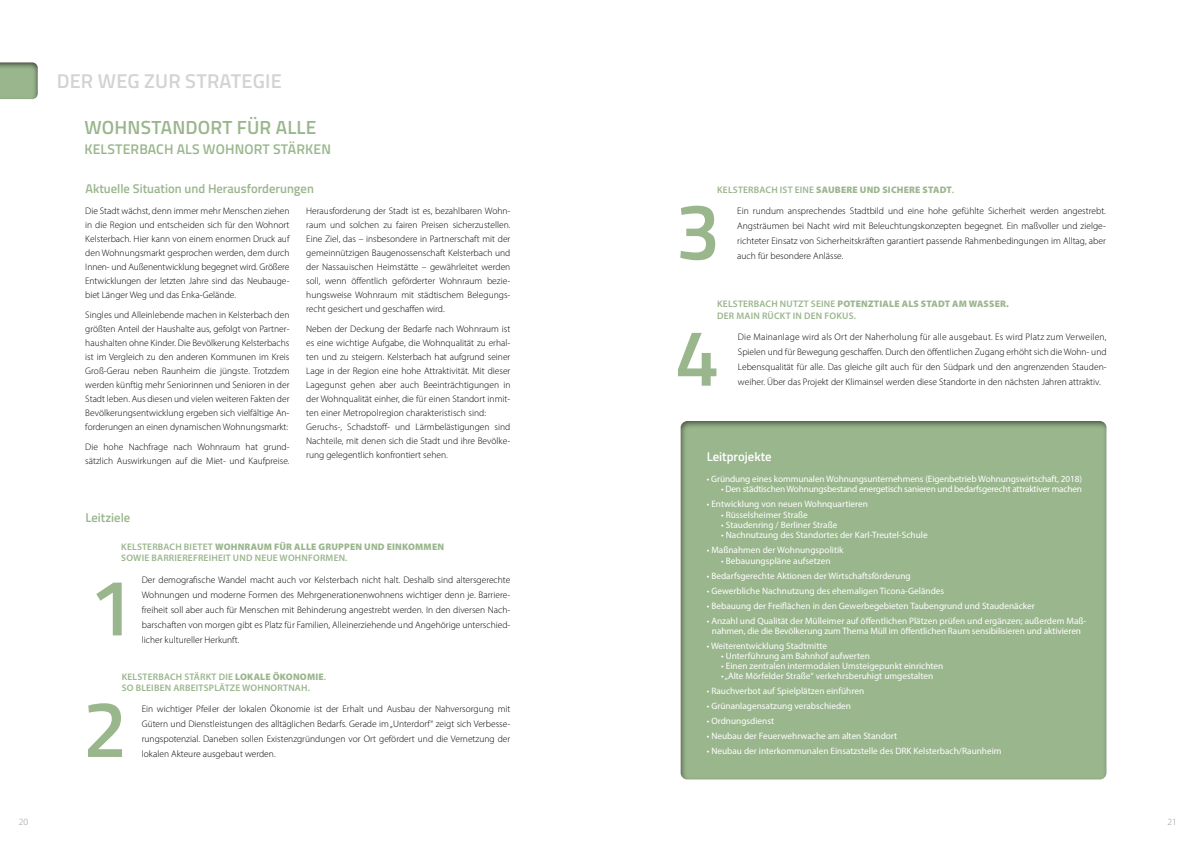
<style>
.page{position:relative;width:1191px;height:842px;background:#fff}
.page>*{position:absolute;margin:0;border:0;box-sizing:border-box;transform-origin:0 0}
.t1{font:600 80px "Titillium Web";color:#9ab68d}
.t2{font:600 20px "Titillium Web";letter-spacing:.01em;color:#d1d3d4}
.t3{font:600 19px "Titillium Web";letter-spacing:.01em;color:#9ab68d}
.t4{font:600 14px "Titillium Web";letter-spacing:.01em;color:#9ab68d}
.t5{font:600 12.7px "Titillium Web";color:#9ab68d}
.t6{font:600 12.7px "Titillium Web";color:#fff}
.t7{font:300 9.5px/14px "Myriad Pro";color:#000;text-align:justify}
.t8{font:600 9.5px/11.4px "Myriad Pro";letter-spacing:.02em;color:#9ab68d}
.t9{font:900 9.5px "Myriad Pro";letter-spacing:.02em;color:#9ab68d}
.t10{font:300 9.5px "Myriad Pro";color:#939598}
.t11{font:9.3px/10px "Myriad Pro";color:#fff;text-align:center}
.t12{font:9.3px "Myriad Pro";letter-spacing:-.02em;color:#fff}
.s1{font-weight:900}
.s2{font-weight:600}
</style>
<div class="page">
<div style="left:0;top:55px;width:46px;height:45px;background:#000;opacity:.57"></div>
<div style="left:672px;top:414px;width:443px;height:366px;background:#000;opacity:.57"></div>
<h2 class="t2" style="left:57px;top:66px;width:227px">DER WEG ZUR STRATEGIE</h2>
<h3 class="t3" style="left:84px;top:113px;width:233px">WOHNSTANDORT FÜR ALLE</h3>
<h3 class="t4" style="left:84px;top:138px;width:248px">KELSTERBACH ALS WOHNORT STÄRKEN</h3>
<h3 class="t5" style="left:85px;top:179px;width:230px">Aktuelle Situation und Herausforderungen</h3>
<p class="t7" style="left:85px;top:203px;width:206px">Die Stadt wächst, denn immer mehr Menschen ziehen in die Region und entscheiden sich für den Wohnort Kelsterbach. Hier kann von einem enormen Druck auf den Wohnungsmarkt gesprochen werden, dem durch Innen- und Außenentwicklung begegnet wird. Größere Entwicklungen der letzten Jahre sind das Neubauge&shy;biet Länger Weg und das Enka-Gelände.</p>
<p class="t7" style="left:85px;top:307px;width:206px">Singles und Alleinlebende machen in Kelsterbach den größten Anteil der Haushalte aus, gefolgt von Partner&shy;haushalten ohne Kinder. Die Bevölkerung Kelsterbachs ist im Vergleich zu den anderen Kommunen im Kreis Groß-Gerau neben Raunheim die jüngste. Trotzdem werden künftig mehr Seniorinnen und Senioren in der Stadt leben. Aus diesen und vielen weiteren Fakten der Bevölkerungsentwicklung ergeben sich vielfältige An&shy;forderungen an einen dynamischen Wohnungsmarkt:</p>
<p class="t7" style="left:85px;top:439px;width:206px">Die hohe Nachfrage nach Wohnraum hat grund&shy;sätzlich Auswirkungen auf die Miet- und Kaufpreise.</p>
<p class="t7" style="left:306px;top:203px;width:206px">Herausforderung der Stadt ist es, bezahlbaren Wohn&shy;raum und solchen zu fairen Preisen sicherzustellen.<br>Eine Ziel, das – insbesondere in Partnerschaft mit der gemeinnützigen Baugenossenschaft Kelsterbach und der Nassauischen Heimstätte – gewährleitet werden soll, wenn öffentlich geförderter Wohnraum bezie&shy;hungsweise Wohnraum mit städtischem Belegungs&shy;recht gesichert und geschaffen wird.</p>
<p class="t7" style="left:306px;top:321px;width:206px;text-align:left">Neben der Deckung der Bedarfe nach Wohnraum ist es eine wichtige Aufgabe, die Wohnqualität zu erhal&shy;ten und zu steigern. Kelsterbach hat aufgrund seiner Lage in der Region eine hohe Attraktivität. Mit dieser Lagegunst gehen aber auch Beeinträchtigungen in der Wohnqualität einher, die für einen Standort inmit&shy;ten einer Metropolregion charakteristisch sind:<br>Geruchs-, Schadstoff- und Lärmbelästigungen sind Nachteile, mit denen sich die Stadt und ihre Bevölke&shy;rung gelegentlich konfrontiert sehen.</p>
<h3 class="t5" style="left:85px;top:508px;width:46px">Leitziele</h3>
<p class="t8" style="left:121px;top:541px;width:324px">KELSTERBACH BIETET <span class="s1">WOHNRAUM FÜR ALLE GRUPPEN UND EINKOMMEN<br></span>SOWIE BARRIEREFREIHEIT UND NEUE WOHNFORMEN.</p>
<p class="t7" style="left:142px;top:572px;width:370px;line-height:15px">Der demografische Wandel macht auch vor Kelsterbach nicht halt. Deshalb sind altersgerechte Wohnungen und moderne Formen des Mehrgenerationenwohnens wichtiger denn je. Barriere&shy;freiheit soll aber auch für Menschen mit Behinderung angestrebt werden. In den diversen Nach&shy;barschaften von morgen gibt es Platz für Familien, Alleinerziehende und Angehörige unterschied&shy;licher kultureller Herkunft.</p>
<p class="t8" style="left:122px;top:670px;width:206px">KELSTERBACH STÄRKT DIE <span class="s1">LOKALE ÖKONOMIE</span>.<br>SO BLEIBEN ARBEITSPLÄTZE WOHNORTNAH.</p>
<p class="t7" style="left:142px;top:701px;width:370px;line-height:15px">Ein wichtiger Pfeiler der lokalen Ökonomie ist der Erhalt und Ausbau der Nahversorgung mit Gütern und Dienstleistungen des alltäglichen Bedarfs. Gerade im „Unterdorf“ zeigt sich Verbesse&shy;rungspotenzial. Daneben sollen Existenzgründungen vor Ort gefördert und die Vernetzung der lokalen Akteure ausgebaut werden.</p>
<h1 class="t1" style="left:89px;top:547px;width:46px">1</h1>
<h1 class="t1" style="left:83px;top:669px;width:46px">2</h1>
<p class="t9" style="left:717px;top:183px;width:238px"><span class="s2">KELSTERBACH IST EINE</span> SAUBERE UND SICHERE STADT<span class="s2">.</span></p>
<p class="t7" style="left:737px;top:204px;width:370px;line-height:15px">Ein rundum ansprechendes Stadtbild und eine hohe gefühlte Sicherheit werden angestrebt.<br>Angsträumen bei Nacht wird mit Beleuchtungskonzepten begegnet. Ein maßvoller und zielge&shy;richteter Einsatz von Sicherheitskräften garantiert passende Rahmenbedingungen im Alltag, aber auch für besondere Anlässe.</p>
<h1 class="t1" style="left:675px;top:171px;width:46px">3</h1>
<p class="t8" style="left:717px;top:298px;width:293px">KELSTERBACH NUTZT SEINE <span class="s1">POTENZTIALE ALS STADT AM WASSER.<br></span>DER MAIN RÜCKT IN DEN FOKUS.</p>
<h1 class="t1" style="left:674px;top:298px;width:46px">4</h1>
<p class="t7" style="left:738px;top:329px;width:370px;line-height:15px">Die Mainanlage wird als Ort der Naherholung für alle ausgebaut. Es wird Platz zum Verweilen, Spielen und für Bewegung geschaffen. Durch den öffentlichen Zugang erhöht sich die Wohn- und Lebensqualität für alle. Das gleiche gilt auch für den Südpark und den angrenzenden Stauden&shy;weiher. Über das Projekt der Klimainsel werden diese Standorte in den nächsten Jahren attraktiv.</p>
<h3 class="t6" style="left:707px;top:447px;width:66px">Leitprojekte</h3>
<p class="t11" style="left:707px;top:474px;width:377px">• Gründung eines kommunalen Wohnungsunternehmens (Eigenbetrieb Wohnungswirtschaft, 2018)</p>
<p class="t12" style="left:721px;top:483px;width:362px">• Den städtischen Wohnungsbestand energetisch sanieren und bedarfsgerecht attraktiver machen</p>
<p class="t11" style="left:707px;top:499px;width:163px">• Entwicklung von neuen Wohnquartieren</p>
<p class="t11" style="left:721px;top:509px;width:88px">• Rüsselsheimer Straße</p>
<p class="t11" style="left:721px;top:520px;width:118px">• Staudenring / Berliner Straße</p>
<p class="t11" style="left:721px;top:530px;width:208px">• Nachnutzung des Standortes der Karl-Treutel-Schule</p>
<p class="t11" style="left:707px;top:545px;width:138px">• Maßnahmen der Wohnungspolitik</p>
<p class="t11" style="left:721px;top:555px;width:111px">• Bebauungspläne aufsetzen</p>
<p class="t11" style="left:707px;top:570px;width:205px">• Bedarfsgerechte Aktionen der Wirtschaftsförderung</p>
<p class="t11" style="left:707px;top:585px;width:239px">• Gewerbliche Nachnutzung des ehemaligen Ticona-Geländes</p>
<p class="t11" style="left:707px;top:600px;width:330px">• Bebauung der Freiflächen in den Gewerbegebieten Taubengrund und Staudenäcker</p>
<p class="t11" style="left:707px;top:615px;width:381px">• Anzahl und Qualität der Mülleimer auf öffentlichen Plätzen prüfen und ergänzen; außerdem Maß&shy;nahmen, die die Bevölkerung zum Thema Müll im öffentlichen Raum sensibilisieren und aktivieren</p>
<p class="t11" style="left:707px;top:640px;width:122px">• Weiterentwicklung Stadtmitte</p>
<p class="t11" style="left:721px;top:650px;width:150px">• Unterführung am Bahnhof aufwerten</p>
<p class="t11" style="left:721px;top:661px;width:224px">• Einen zentralen intermodalen Umsteigepunkt einrichten</p>
<p class="t11" style="left:721px;top:671px;width:213px">• „Alte Mörfelder Straße“ verkehrsberuhigt umgestalten</p>
<p class="t11" style="left:707px;top:686px;width:159px">• Rauchverbot auf Spielplätzen einführen</p>
<p class="t11" style="left:707px;top:701px;width:146px">• Grünanlagensatzung verabschieden</p>
<p class="t11" style="left:707px;top:716px;width:69px">• Ordnungsdienst</p>
<p class="t11" style="left:707px;top:731px;width:192px">• Neubau der Feuerwehrwache am alten Standort</p>
<p class="t11" style="left:707px;top:746px;width:296px">• Neubau der interkommunalen Einsatzstelle des DRK Kelsterbach/Raunheim</p>
<p class="t10" style="left:19px;top:816px;width:11px">20</p>
<p class="t10" style="left:1167px;top:816px;width:11px">21</p>
</div>
